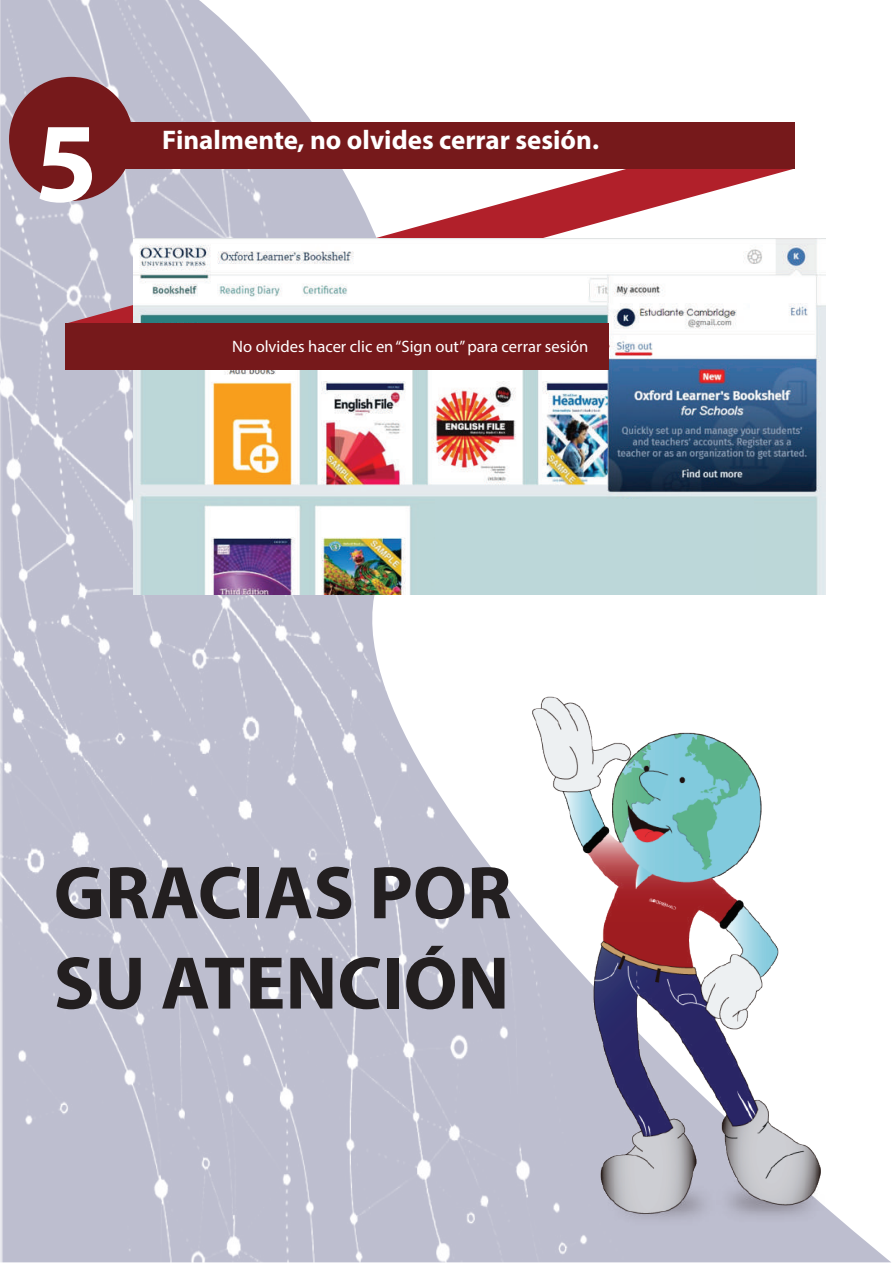
<style>
.page{position:relative;width:893px;height:1263px;background:#fff}
.page>*{position:absolute;margin:0;border:0;box-sizing:border-box;transform-origin:0 0}
.t1{font:700 114.15px "Myriad Pro";color:#fff}
.t2{font:700 75.3px/90.3px "Myriad Pro";color:#231f20}
.t3{font:700 27px "Myriad Pro";color:#fff}
.t4{font:16.5px "Myriad Pro";color:#fff}
</style>
<div class="page">
<img style="left:0;top:0;width:891px;height:1263px">
<svg style="left:65px;top:168px;width:730px;height:202px"></svg>
<div style="left:66px;top:122px;width:729px;height:46px;background:#76191b"></div>
<div style="left:9px;top:77px;width:124px;height:124px;background:#76191b;border-radius:50%"></div>
<img style="left:133px;top:239px;width:693px;height:355px">
<div style="left:65px;top:323px;width:543px;height:46px;background:#76191b"></div>
<div style="left:435px;top:499px;width:318px;height:92px;background:#bcd7d9"></div>
<img style="left:480px;top:675px;width:403px;height:570px">
<h1 class="t1" style="left:35px;top:89px;width:65px">5</h1>
<h3 class="t3" style="left:162px;top:123px;width:438px">Finalmente, no olvides cerrar sesión.</h3>
<p class="t4" style="left:232px;top:336px;width:358px">No olvides hacer clic en “Sign out” para cerrar sesión</p>
<h2 class="t2" style="left:54px;top:845px;width:459px">GRACIAS POR<br>SU ATENCIÓN</h2>
</div>
